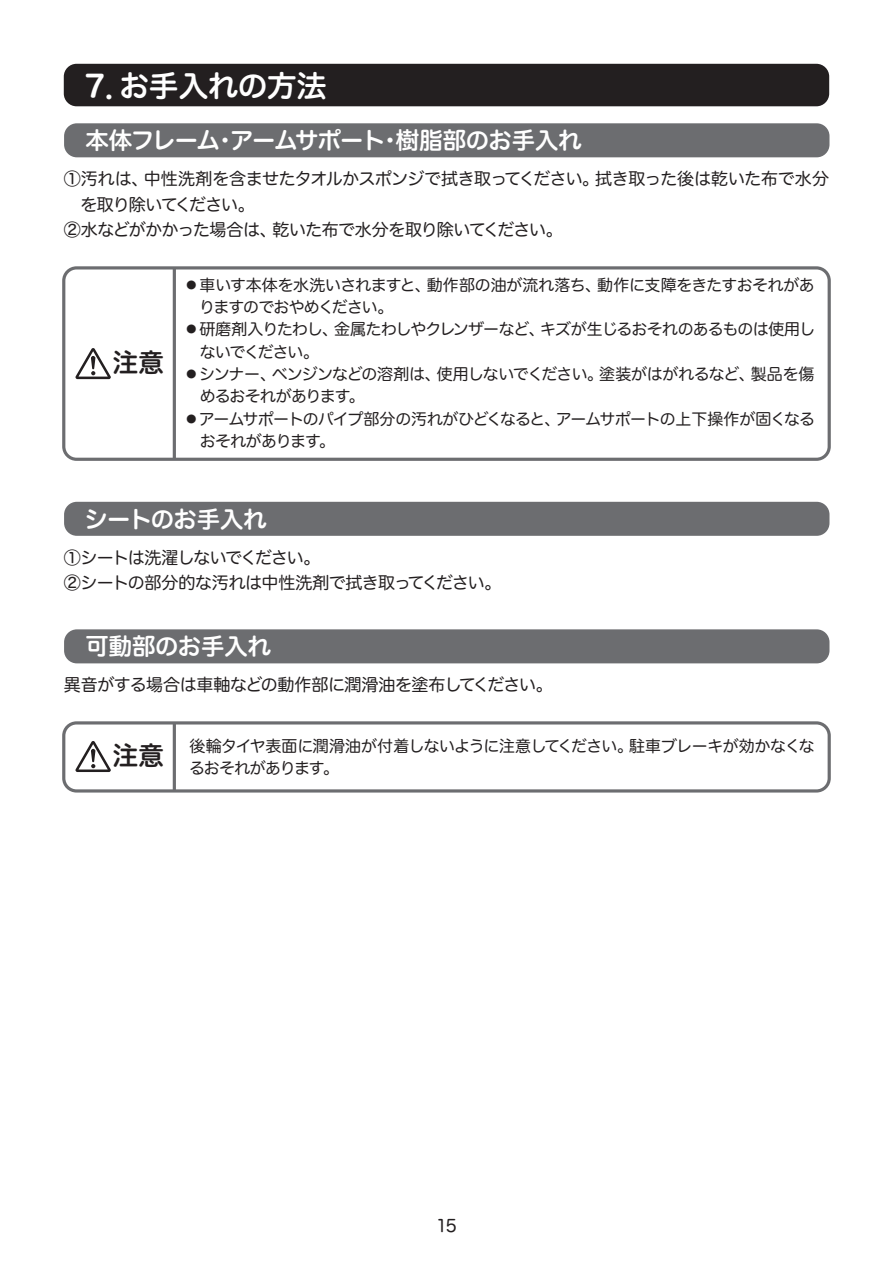
<style>
.page{position:relative;width:893px;height:1263px;background:#fff}
.page>*{position:absolute;margin:0;border:0;box-sizing:border-box;transform-origin:0 0}
.t1{font:29.7px "Hira Maru Std N W6";letter-spacing:-.005em;color:#fff}
.t2{font:25.5px "Hira Maru Std N W6";color:#231f20}
.t3{font:23.4px "Hira Maru Std N W6";letter-spacing:-.02em;color:#fff}
.t4{font:23.4px "Hira Maru Std N W6";color:#fff}
.t5{font:16.95px/25.5px "Hira Maru Pro N W4";letter-spacing:-.035em;color:#231f20}
.t6{font:16.95px "Hira Maru Pro N W4";letter-spacing:-.065em;color:#231f20}
.t7{font:15.9px/22.4px "Hira Maru Pro N W4";letter-spacing:-.045em;color:#231f20}
.t8{font:15.9px "Hira Maru Pro N W4";letter-spacing:-.015em;color:#231f20}
.t9{font:15.9px "Hira Maru Pro N W4";letter-spacing:-.065em;color:#231f20}
.t10{font:15.9px "Hira Maru Pro N W4";letter-spacing:-.085em;color:#231f20}
</style>
<div class="page">
<div style="left:62px;top:266px;width:769px;height:195px;border:3px solid #6c6d70;border-radius:13px"></div>
<hr style="left:173px;top:268px;width:3px;height:191px;background:#6c6d70">
<div style="left:62px;top:721px;width:769px;height:71px;border:3px solid #6c6d70;border-radius:13px"></div>
<hr style="left:173px;top:723px;width:3px;height:68px;background:#6c6d70">
<div style="left:64px;top:64px;width:765px;height:42px;background:#231f20;border-radius:13px"></div>
<div style="left:64px;top:123px;width:765px;height:34px;background:#6c6d70;border-radius:13px"></div>
<div style="left:64px;top:629px;width:765px;height:34px;background:#6c6d70;border-radius:13px"></div>
<div style="left:64px;top:502px;width:765px;height:34px;background:#6c6d70;border-radius:13px"></div>
<svg style="left:75px;top:348px;width:36px;height:31px"></svg>
<svg style="left:75px;top:741px;width:36px;height:31px"></svg>
<h1 class="t1" style="left:85px;top:63px;width:243px">7．お手入れの方法</h1>
<h3 class="t3" style="left:85px;top:123px;width:498px">本体フレーム・アームサポート・樹脂部のお手入れ</h3>
<p class="t5" style="left:64px;top:165px;width:767px">①汚れは、中性洗剤を含ませたタオルかスポンジで拭き取ってください。拭き取った後は乾いた布で水分</p>
<p class="t6" style="left:80px;top:190px;width:176px">を取り除いてください。</p>
<p class="t5" style="left:64px;top:216px;width:501px">②水などがかかった場合は、乾いた布で水分を取り除いてください。</p>
<h2 class="t2" style="left:113px;top:343px;width:53px">注意</h2>
<p class="t8" style="left:184px;top:271px;width:633px">・車いす本体を水洗いされますと、動作部の油が流れ落ち、動作に支障をきたすおそれがあ</p>
<p class="t9" style="left:199px;top:293px;width:195px">りますのでおやめください。</p>
<p class="t7" style="left:184px;top:317px;width:633px">・研磨剤入りたわし、金属たわしやクレンザーなど、キズが生じるおそれのあるものは使用し</p>
<p class="t10" style="left:200px;top:338px;width:121px">ないでください。</p>
<p class="t7" style="left:184px;top:362px;width:632px">・シンナー、ベンジンなどの溶剤は、使用しないでください。塗装がはがれるなど、製品を傷</p>
<p class="t9" style="left:200px;top:383px;width:166px">めるおそれがあります。</p>
<p class="t7" style="left:184px;top:407px;width:633px">・アームサポートのパイプ部分の汚れがひどくなると、アームサポートの上下操作が固くなる</p>
<p class="t7" style="left:200px;top:429px;width:137px">おそれがあります。</p>
<h3 class="t3" style="left:85px;top:501px;width:184px">シートのお手入れ</h3>
<p class="t5" style="left:64px;top:543px;width:439px">①シートは洗濯しないでください。<br>②シートの部分的な汚れは中性洗剤で拭き取ってください。</p>
<h3 class="t4" style="left:85px;top:629px;width:187px">可動部のお手入れ</h3>
<p class="t5" style="left:64px;top:671px;width:490px">異音がする場合は車軸などの動作部に潤滑油を塗布してください。</p>
<h2 class="t2" style="left:113px;top:736px;width:53px">注意</h2>
<p class="t7" style="left:189px;top:734px;width:627px">後輪タイヤ表面に潤滑油が付着しないように注意してください。駐車ブレーキが効かなくなるおそれがあります。</p>
<p class="t5" style="left:436px;top:1212px;width:22px">15</p>
</div>
